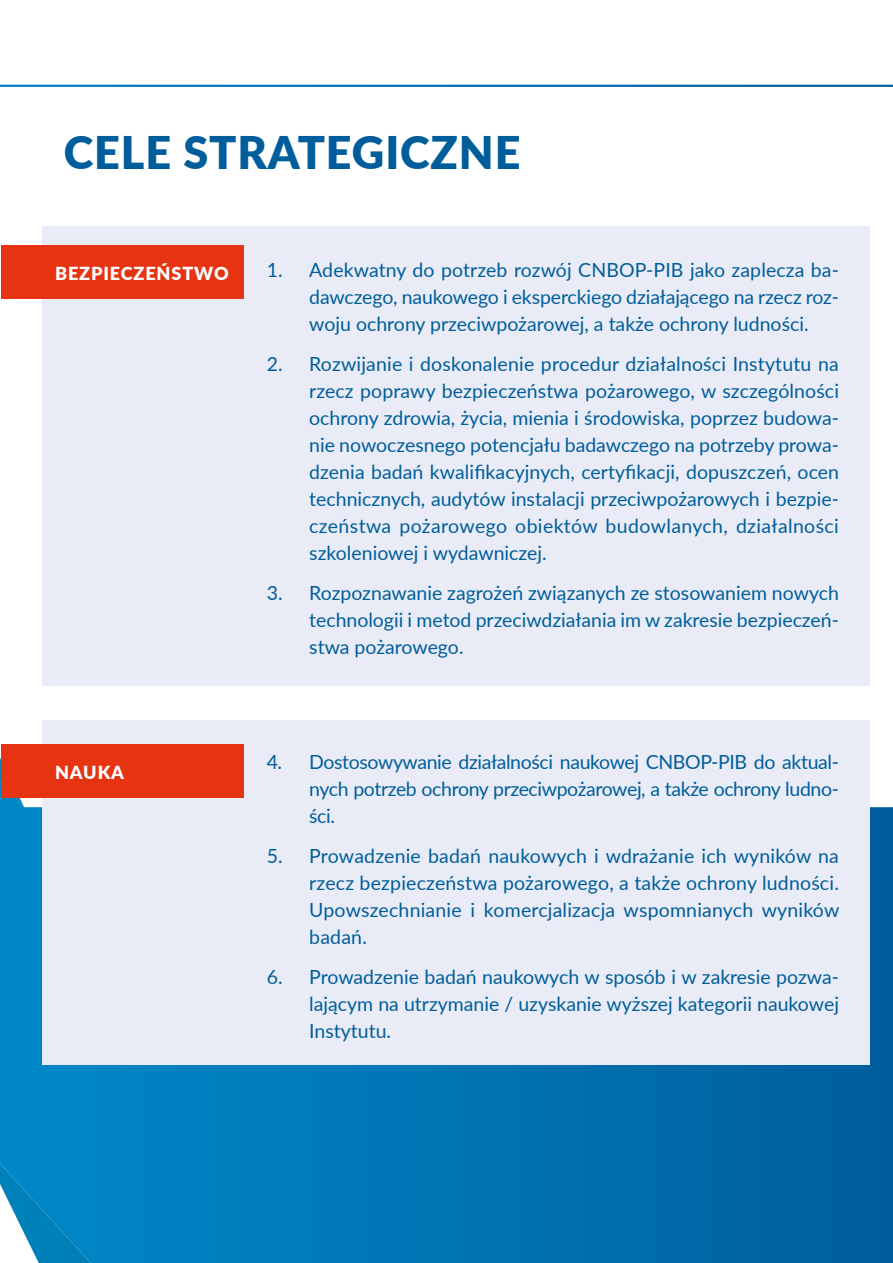
<style>
.page{position:relative;width:893px;height:1263px;background:#fff}
.page>*{position:absolute;margin:0;border:0;box-sizing:border-box;transform-origin:0 0}
.t1{font:900 45px "Lato";letter-spacing:.02em;color:#005d9b}
.t2{font:19.5px/27px "Lato";color:#005d9b;text-align:justify}
.t3{font:900 18px "Lato";letter-spacing:.05em;color:#fff}
</style>
<div class="page">
<svg style="left:0;top:797px;width:893px;height:466px;background:#0274b3"></svg>
<svg style="left:0;top:758px;width:24px;height:49px"></svg>
<svg style="left:0;top:1163px;width:91px;height:100px"></svg>
<div style="left:43px;top:227px;width:827px;height:459px;background:#e9ecf6"></div>
<div style="left:43px;top:720px;width:827px;height:344px;background:#e9ecf6"></div>
<div style="left:1px;top:245px;width:242px;height:54px;background:#e63312"></div>
<div style="left:1px;top:744px;width:242px;height:53px;background:#e63312"></div>
<h1 class="t1" style="left:64px;top:119px;width:458px">CELE STRATEGICZNE</h1>
<p class="t3" style="left:55px;top:260px;width:175px">BEZPIECZEŃSTWO</p>
<p class="t2" style="left:309px;top:256px;width:531px;text-indent:-43px">1. Adekwatny do potrzeb rozwój CNBOP-PIB jako zaplecza ba&shy;dawczego, naukowego i eksperckiego działającego na rzecz roz&shy;woju ochrony przeciwpożarowej, a także ochrony ludności.</p>
<p class="t2" style="left:309px;top:350px;width:531px;text-indent:-43px">2. Rozwijanie i doskonalenie procedur działalności Instytutu na rzecz poprawy bezpieczeństwa pożarowego, w szczególności ochrony zdrowia, życia, mienia i środowiska, poprzez budowa&shy;nie nowoczesnego potencjału badawczego na potrzeby prowa&shy;dzenia badań kwalifikacyjnych, certyfikacji, dopuszczeń, ocen technicznych, audytów instalacji przeciwpożarowych i bezpie&shy;czeństwa pożarowego obiektów budowlanych, działalności szkoleniowej i wydawniczej.</p>
<p class="t2" style="left:309px;top:579px;width:531px;text-indent:-43px">3. Rozpoznawanie zagrożeń związanych ze stosowaniem nowych technologii i metod przeciwdziałania im w zakresie bezpieczeń&shy;stwa pożarowego.</p>
<p class="t3" style="left:55px;top:759px;width:71px">NAUKA</p>
<p class="t2" style="left:309px;top:748px;width:531px;text-indent:-43px">4. Dostosowywanie działalności naukowej CNBOP-PIB do aktual&shy;nych potrzeb ochrony przeciwpożarowej, a także ochrony ludno&shy;ści.</p>
<p class="t2" style="left:309px;top:842px;width:532px;text-indent:-43px">5. Prowadzenie badań naukowych i wdrażanie ich wyników na rzecz bezpieczeństwa pożarowego, a także ochrony ludności.<br>Upowszechnianie i komercjalizacja wspomnianych wyników badań.</p>
<p class="t2" style="left:309px;top:962px;width:531px;text-indent:-43px">6. Prowadzenie badań naukowych w sposób i w zakresie pozwa&shy;lającym na utrzymanie / uzyskanie wyższej kategorii naukowej Instytutu.</p>
</div>
